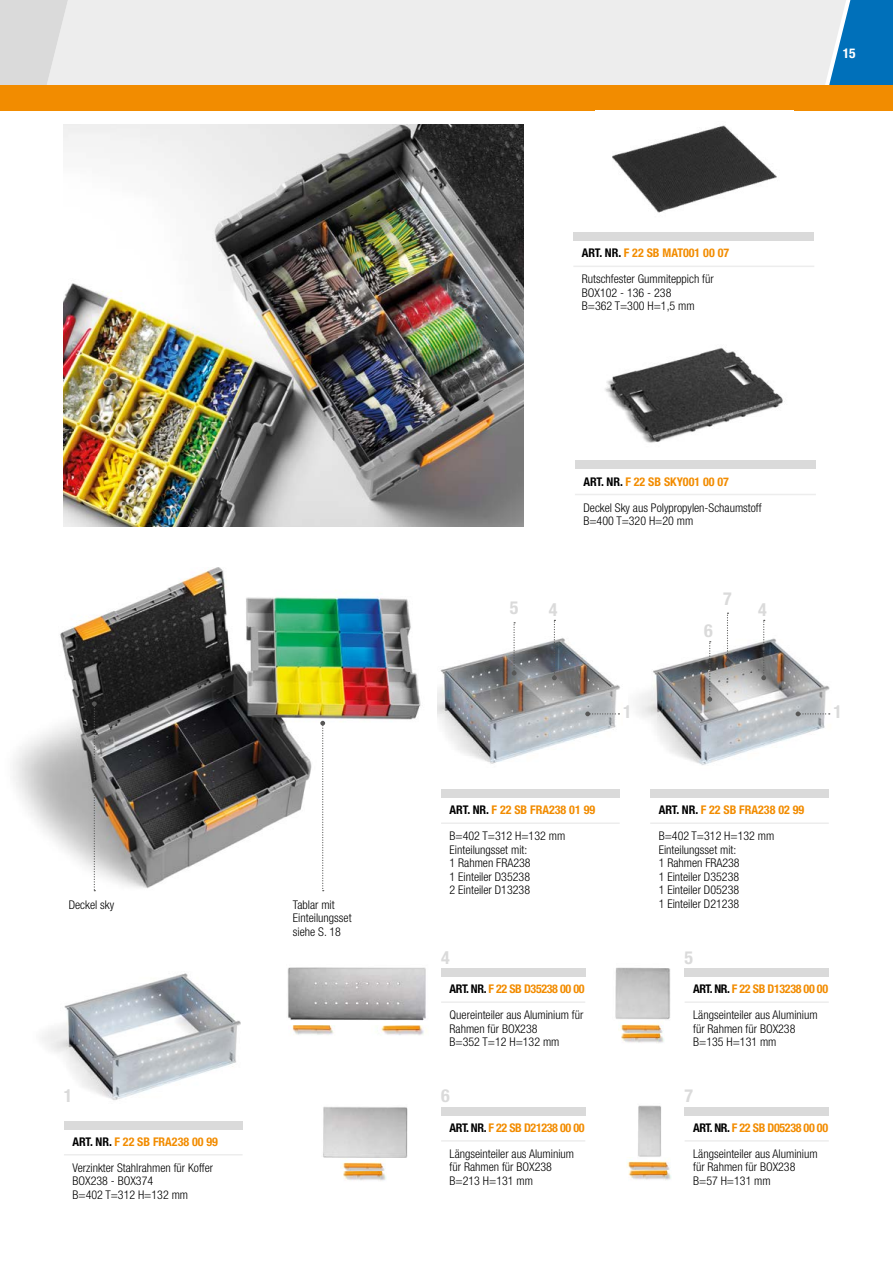
<style>
.page{position:relative;width:893px;height:1263px;background:#fff}
.page>*{position:absolute;margin:0;border:0;box-sizing:border-box;transform-origin:0 0}
.t1{font:700 condensed 18px "Helvetica Neue LT Std";color:#dadada}
.t2{font:700 condensed 13.5px "Helvetica Neue LT Std";color:#fff}
.t3{font:300 condensed 12px/13.5px "Helvetica Neue LT Std";color:#000}
.s1{font-weight:700}
.s2{font-weight:700;color:#f28c00}
</style>
<div class="page">
<div style="left:71px;top:0;width:758px;height:85px;background:#ededed"></div>
<svg style="left:829px;top:0;width:64px;height:85px;background:#2986c3"></svg>
<div style="left:0;top:85px;width:893px;height:26px;background:#f28c00"></div>
<svg style="left:0;top:0;width:71px;height:85px;background:#ddd"></svg>
<img style="left:636px;top:638px;width:195px;height:127px">
<img style="left:437px;top:638px;width:183px;height:126px">
<img style="left:13px;top:568px;width:408px;height:324px">
<img style="left:42px;top:973px;width:199px;height:127px">
<img style="left:605px;top:347px;width:180px;height:96px">
<img style="left:612px;top:125px;width:165px;height:88px">
<img style="left:64px;top:124px;width:459px;height:402px">
<svg style="left:92px;top:701px;width:5px;height:190px"></svg>
<svg style="left:320px;top:721px;width:5px;height:170px"></svg>
<img style="left:627px;top:1161px;width:43px;height:10px">
<img style="left:629px;top:1171px;width:42px;height:9px">
<img style="left:638px;top:1105px;width:23px;height:52px">
<img style="left:292px;top:1025px;width:135px;height:10px">
<img style="left:287px;top:967px;width:139px;height:54px">
<img style="left:615px;top:967px;width:55px;height:53px">
<img style="left:620px;top:1024px;width:43px;height:9px">
<img style="left:621px;top:1033px;width:43px;height:10px">
<img style="left:323px;top:1106px;width:85px;height:52px">
<img style="left:342px;top:1162px;width:43px;height:9px">
<img style="left:343px;top:1171px;width:43px;height:10px">
<svg style="left:552px;top:620px;width:5px;height:60px"></svg>
<svg style="left:761px;top:620px;width:5px;height:60px"></svg>
<svg style="left:707px;top:641px;width:5px;height:61px"></svg>
<svg style="left:585px;top:711px;width:34px;height:5px"></svg>
<svg style="left:796px;top:711px;width:34px;height:5px"></svg>
<svg style="left:512px;top:622px;width:4px;height:53px"></svg>
<svg style="left:725px;top:613px;width:5px;height:53px"></svg>
<div style="left:441px;top:789px;width:179px;height:9px;background:#dadada"></div>
<hr style="left:441px;top:822px;width:179px;height:2px;background:#ededed">
<div style="left:650px;top:789px;width:179px;height:9px;background:#dadada"></div>
<hr style="left:650px;top:822px;width:179px;height:2px;background:#ededed">
<div style="left:64px;top:1121px;width:179px;height:8px;background:#dadada"></div>
<hr style="left:64px;top:1154px;width:179px;height:1px;background:#ededed">
<div style="left:573px;top:232px;width:241px;height:9px;background:#dadada"></div>
<hr style="left:573px;top:266px;width:241px;height:1px;background:#ededed">
<div style="left:575px;top:460px;width:241px;height:9px;background:#dadada"></div>
<hr style="left:575px;top:494px;width:241px;height:1px;background:#ededed">
<div style="left:441px;top:968px;width:144px;height:9px;background:#dadada"></div>
<hr style="left:441px;top:1001px;width:144px;height:2px;background:#ededed">
<div style="left:685px;top:968px;width:144px;height:9px;background:#dadada"></div>
<hr style="left:685px;top:1001px;width:144px;height:2px;background:#ededed">
<div style="left:441px;top:1107px;width:144px;height:8px;background:#dadada"></div>
<hr style="left:441px;top:1140px;width:144px;height:2px;background:#ededed">
<div style="left:685px;top:1107px;width:144px;height:8px;background:#dadada"></div>
<hr style="left:685px;top:1140px;width:144px;height:2px;background:#ededed">
<p class="t3" style="left:69px;top:898px;width:47px">Deckel sky</p>
<p class="t3" style="left:293px;top:898px;width:60px">Tablar mit<br>Einteilungsset siehe S. 18</p>
<h1 class="t1" style="left:64px;top:1085px;width:10px">1</h1>
<p class="t3" style="left:72px;top:1128px;width:147px;line-height:26px"><span class="s1">ART. NR.</span> <span class="s2">F 22 SB FRA238 00 99<br></span>Verzinkter Stahlrahmen für Koffer</p>
<p class="t3" style="left:72px;top:1174px;width:117px">BOX238 - BOX374<br>B=402 T=312 H=132 mm</p>
<p class="t2" style="left:843px;top:45px;width:14px">15</p>
<p class="t3" style="left:582px;top:240px;width:149px;line-height:26px"><span class="s1">ART. NR.</span> <span class="s2">F 22 SB MAT001 00 07<br></span>Rutschfester Gummiteppich für</p>
<p class="t3" style="left:582px;top:286px;width:114px">BOX102 - 136 - 238<br>B=362 T=300 H=1,5 mm</p>
<h1 class="t1" style="left:510px;top:597px;width:10px">5</h1>
<p class="t3" style="left:583px;top:468px;width:180px;line-height:26px"><span class="s1">ART. NR.</span> <span class="s2">F 22 SB SKY001 00 07<br></span>Deckel Sky aus Polypropylen-Schaumstoff</p>
<p class="t3" style="left:583px;top:514px;width:111px">B=400 T=320 H=20 mm</p>
<h1 class="t1" style="left:723px;top:587px;width:10px">7</h1>
<h1 class="t1" style="left:549px;top:598px;width:10px">4</h1>
<h1 class="t1" style="left:758px;top:598px;width:10px">4</h1>
<h1 class="t1" style="left:704px;top:620px;width:10px">6</h1>
<h1 class="t1" style="left:623px;top:700px;width:10px">1</h1>
<h1 class="t1" style="left:833px;top:700px;width:10px">1</h1>
<p class="t3" style="left:450px;top:797px;width:147px;line-height:26px"><span class="s1">ART. NR.</span> <span class="s2">F 22 SB FRA238 01 99<br></span>B=402 T=312 H=132 mm</p>
<p class="t3" style="left:450px;top:843px;width:83px">Einteilungsset mit:<br>1 Rahmen FRA238<br>1 Einteiler D35238<br>2 Einteiler D13238</p>
<p class="t3" style="left:659px;top:797px;width:147px;line-height:26px"><span class="s1">ART. NR.</span> <span class="s2">F 22 SB FRA238 02 99<br></span>B=402 T=312 H=132 mm</p>
<p class="t3" style="left:659px;top:843px;width:83px">Einteilungsset mit:<br>1 Rahmen FRA238<br>1 Einteiler D35238<br>1 Einteiler D05238<br>1 Einteiler D21238</p>
<h1 class="t1" style="left:441px;top:946px;width:10px">4</h1>
<h1 class="t1" style="left:685px;top:946px;width:10px">5</h1>
<p class="t3" style="left:450px;top:976px;width:136px;line-height:26px"><span class="s1">ART. NR.</span> <span class="s2">F 22 SB D35238 00 00<br></span>Quereinteiler aus Aluminium für</p>
<p class="t3" style="left:450px;top:1022px;width:111px">Rahmen für BOX238<br>B=352 T=12 H=132 mm</p>
<p class="t3" style="left:693px;top:976px;width:136px;line-height:26px"><span class="s1">ART. NR.</span> <span class="s2">F 22 SB D13238 00 00<br></span>Längseinteiler aus Aluminium</p>
<p class="t3" style="left:693px;top:1022px;width:104px">für Rahmen für BOX238<br>B=135 H=131 mm</p>
<h1 class="t1" style="left:441px;top:1085px;width:10px">6</h1>
<h1 class="t1" style="left:685px;top:1085px;width:10px">7</h1>
<p class="t3" style="left:450px;top:1115px;width:136px;line-height:26px"><span class="s1">ART. NR.</span> <span class="s2">F 22 SB D21238 00 00<br></span>Längseinteiler aus Aluminium</p>
<p class="t3" style="left:450px;top:1160px;width:104px">für Rahmen für BOX238<br>B=213 H=131 mm</p>
<p class="t3" style="left:693px;top:1115px;width:136px;line-height:26px"><span class="s1">ART. NR.</span> <span class="s2">F 22 SB D05238 00 00<br></span>Längseinteiler aus Aluminium</p>
<p class="t3" style="left:693px;top:1160px;width:104px">für Rahmen für BOX238<br>B=57 H=131 mm</p>
</div>
